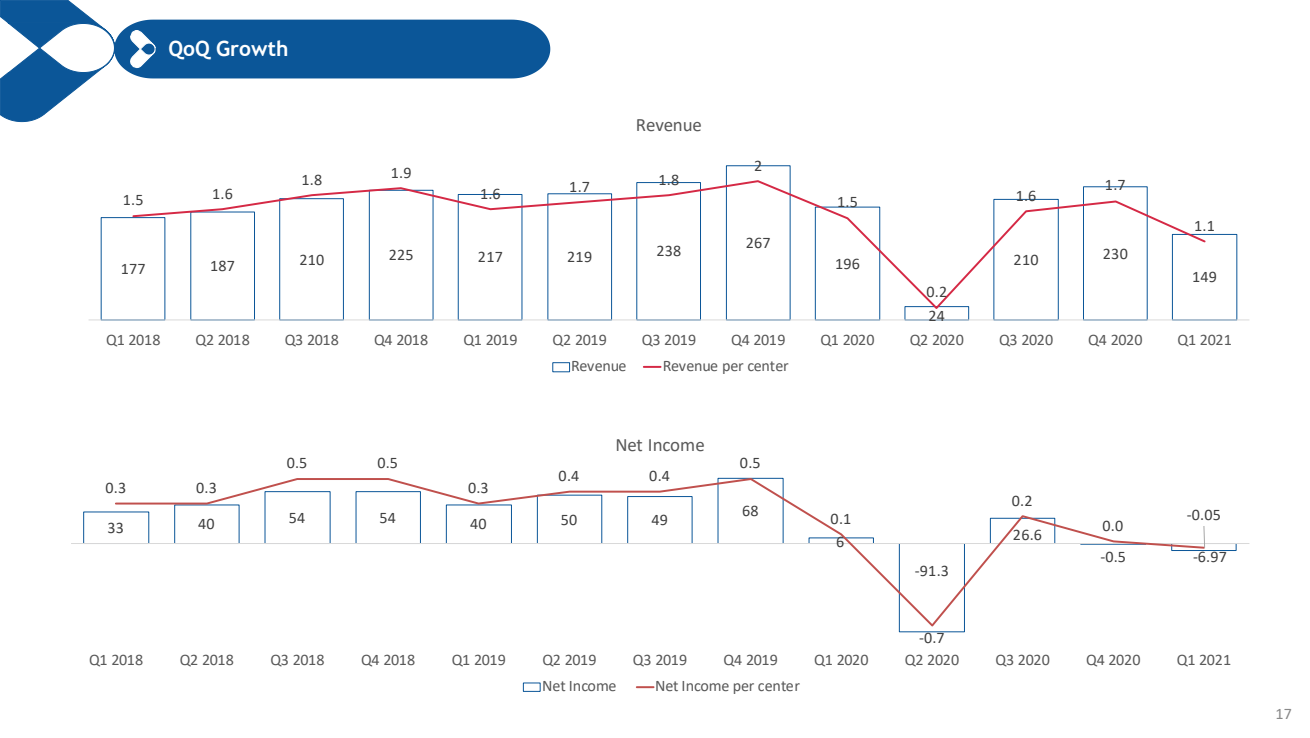
<style>
.page{position:relative;width:1310px;height:738px;background:#fff}
.page>*{position:absolute;margin:0;border:0;box-sizing:border-box;transform-origin:0 0}
.t1{font:700 21px "Trebuchet MS";color:#fff}
.t2{font:18.9px "Calibri";letter-spacing:-.01em;color:#595959}
.t3{font:16.1px "Calibri";letter-spacing:-.02em;color:#595959}
.t4{font:16.1px "Calibri";letter-spacing:.015em;color:#404040}
.t5{font:16.1px "Calibri";color:#898989}
</style>
<div class="page">
<svg style="left:0;top:0;width:550px;height:122px"></svg>
<svg style="left:100px;top:165px;width:1137px;height:154px"></svg>
<hr style="left:89px;top:319px;width:1160px;height:1px;background:#d9d9d9">
<svg style="left:131px;top:179px;width:1076px;height:131px"></svg>
<div style="left:552px;top:362px;width:18px;height:10px;border:1px solid #0b5698"></div>
<svg style="left:644px;top:365px;width:16px;height:2px"></svg>
<hr style="left:71px;top:543px;width:1178px;height:1px;background:#d9d9d9">
<svg style="left:114px;top:477px;width:1092px;height:151px"></svg>
<svg style="left:1203px;top:525px;width:2px;height:23px"></svg>
<svg style="left:637px;top:686px;width:16px;height:1px"></svg>
<p class="t1" style="left:168px;top:35px;width:122px">QoQ Growth</p>
<p class="t2" style="left:636px;top:111px;width:68px">Revenue</p>
<p class="t4" style="left:123px;top:189px;width:22px">1.5</p>
<p class="t4" style="left:212px;top:182px;width:22px">1.6</p>
<p class="t4" style="left:301px;top:168px;width:22px">1.8</p>
<p class="t4" style="left:391px;top:161px;width:22px">1.9</p>
<p class="t4" style="left:480px;top:182px;width:22px">1.6</p>
<p class="t4" style="left:569px;top:175px;width:22px">1.7</p>
<p class="t4" style="left:658px;top:168px;width:22px">1.8</p>
<p class="t4" style="left:754px;top:154px;width:10px">2</p>
<p class="t4" style="left:837px;top:191px;width:22px">1.5</p>
<p class="t4" style="left:1015px;top:184px;width:22px">1.6</p>
<p class="t4" style="left:1105px;top:174px;width:22px">1.7</p>
<p class="t4" style="left:1194px;top:214px;width:22px">1.1</p>
<p class="t4" style="left:121px;top:257px;width:26px">177</p>
<p class="t4" style="left:210px;top:254px;width:26px">187</p>
<p class="t4" style="left:299px;top:248px;width:26px">210</p>
<p class="t4" style="left:389px;top:243px;width:26px">225</p>
<p class="t4" style="left:478px;top:246px;width:26px">217</p>
<p class="t4" style="left:567px;top:245px;width:26px">219</p>
<p class="t4" style="left:656px;top:240px;width:26px">238</p>
<p class="t4" style="left:746px;top:231px;width:26px">267</p>
<p class="t4" style="left:835px;top:252px;width:26px">196</p>
<p class="t4" style="left:1013px;top:248px;width:26px">210</p>
<p class="t4" style="left:1103px;top:242px;width:26px">230</p>
<p class="t4" style="left:1192px;top:265px;width:26px">149</p>
<p class="t4" style="left:926px;top:280px;width:22px">0.2</p>
<p class="t4" style="left:928px;top:304px;width:18px">24</p>
<p class="t3" style="left:106px;top:328px;width:56px">Q1 2018</p>
<p class="t3" style="left:195px;top:328px;width:56px">Q2 2018</p>
<p class="t3" style="left:285px;top:328px;width:56px">Q3 2018</p>
<p class="t3" style="left:374px;top:328px;width:56px">Q4 2018</p>
<p class="t3" style="left:463px;top:328px;width:56px">Q1 2019</p>
<p class="t3" style="left:553px;top:328px;width:56px">Q2 2019</p>
<p class="t3" style="left:642px;top:328px;width:56px">Q3 2019</p>
<p class="t3" style="left:731px;top:328px;width:56px">Q4 2019</p>
<p class="t3" style="left:820px;top:328px;width:56px">Q1 2020</p>
<p class="t3" style="left:910px;top:328px;width:56px">Q2 2020</p>
<p class="t3" style="left:999px;top:328px;width:56px">Q3 2020</p>
<p class="t3" style="left:1088px;top:328px;width:56px">Q4 2020</p>
<p class="t3" style="left:1177px;top:328px;width:56px">Q1 2021</p>
<p class="t3" style="left:571px;top:354px;width:57px">Revenue</p>
<p class="t3" style="left:663px;top:354px;width:128px">Revenue per center</p>
<p class="t4" style="left:105px;top:476px;width:22px">0.3</p>
<p class="t4" style="left:196px;top:476px;width:22px">0.3</p>
<p class="t4" style="left:108px;top:516px;width:18px">33</p>
<p class="t4" style="left:198px;top:512px;width:18px">40</p>
<p class="t4" style="left:287px;top:451px;width:22px">0.5</p>
<p class="t4" style="left:377px;top:451px;width:22px">0.5</p>
<p class="t4" style="left:289px;top:506px;width:18px">54</p>
<p class="t4" style="left:379px;top:506px;width:18px">54</p>
<p class="t4" style="left:468px;top:476px;width:22px">0.3</p>
<p class="t2" style="left:615px;top:431px;width:91px">Net Income</p>
<p class="t4" style="left:559px;top:464px;width:22px">0.4</p>
<p class="t4" style="left:649px;top:464px;width:22px">0.4</p>
<p class="t4" style="left:470px;top:512px;width:18px">40</p>
<p class="t4" style="left:561px;top:507px;width:18px">50</p>
<p class="t4" style="left:651px;top:508px;width:18px">49</p>
<p class="t4" style="left:740px;top:451px;width:22px">0.5</p>
<p class="t4" style="left:742px;top:499px;width:18px">68</p>
<p class="t4" style="left:830px;top:507px;width:22px">0.1</p>
<p class="t4" style="left:836px;top:529px;width:10px">6</p>
<p class="t4" style="left:915px;top:559px;width:36px">-91.3</p>
<p class="t4" style="left:919px;top:626px;width:27px">-0.7</p>
<p class="t4" style="left:1012px;top:488px;width:22px">0.2</p>
<p class="t4" style="left:1013px;top:522px;width:31px">26.6</p>
<p class="t4" style="left:1102px;top:514px;width:22px">0.0</p>
<p class="t4" style="left:1187px;top:503px;width:36px">-0.05</p>
<p class="t4" style="left:1100px;top:545px;width:27px">-0.5</p>
<p class="t4" style="left:1193px;top:545px;width:36px">-6.97</p>
<p class="t3" style="left:89px;top:647px;width:56px">Q1 2018</p>
<p class="t3" style="left:180px;top:647px;width:56px">Q2 2018</p>
<p class="t3" style="left:270px;top:647px;width:56px">Q3 2018</p>
<p class="t3" style="left:361px;top:647px;width:56px">Q4 2018</p>
<p class="t3" style="left:452px;top:647px;width:56px">Q1 2019</p>
<p class="t3" style="left:542px;top:647px;width:56px">Q2 2019</p>
<p class="t3" style="left:633px;top:647px;width:56px">Q3 2019</p>
<p class="t3" style="left:723px;top:647px;width:56px">Q4 2019</p>
<p class="t3" style="left:814px;top:647px;width:56px">Q1 2020</p>
<p class="t3" style="left:905px;top:647px;width:56px">Q2 2020</p>
<p class="t3" style="left:995px;top:647px;width:56px">Q3 2020</p>
<p class="t3" style="left:1086px;top:647px;width:56px">Q4 2020</p>
<p class="t3" style="left:1177px;top:647px;width:56px">Q1 2021</p>
<p class="t3" style="left:542px;top:674px;width:76px">Net Income</p>
<p class="t3" style="left:655px;top:674px;width:146px">Net Income per center</p>
<p class="t5" style="left:1275px;top:702px;width:18px">17</p>
</div>
